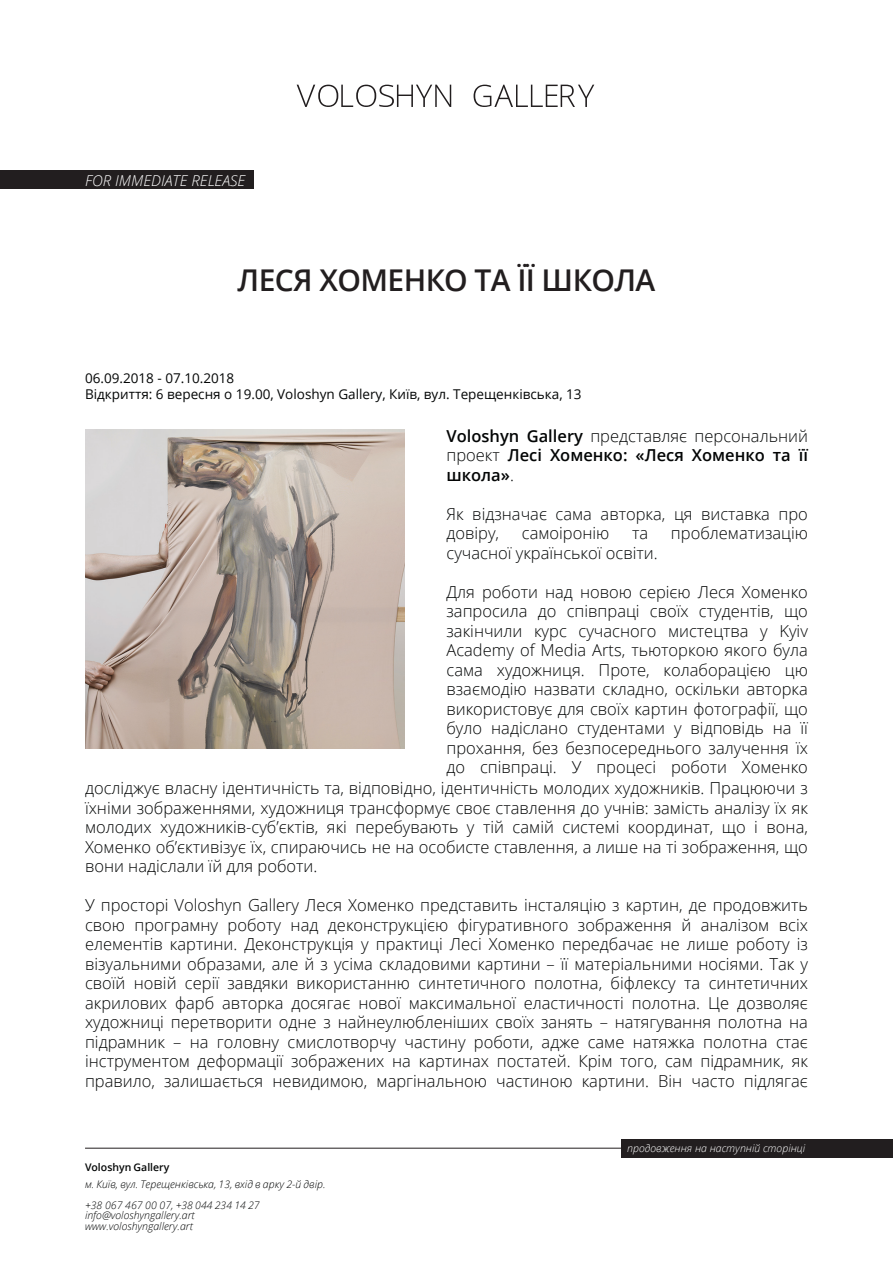
<style>
.page{position:relative;width:893px;height:1263px;background:#fff}
.page>*{position:absolute;margin:0;border:0;box-sizing:border-box;transform-origin:0 0}
.t1{font:600 30px "Open Sans";letter-spacing:-.02em;color:#221e1f}
.t2{font:300 16.5px/19.5px "Open Sans";color:#030505;text-align:justify}
.t3{font:600 16.5px/19.5px "Open Sans";color:#030505;text-align:justify}
.t4{font:italic 300 15px "Open Sans";color:#fff}
.t5{font:13.5px/16.2px "Open Sans";color:#030505}
.t6{font:italic 300 10.5px/21px "Open Sans";color:#030505}
.t7{font:italic 300 10.5px "Open Sans";color:#fff}
.t8{font:600 10.5px "Open Sans";color:#030505}
.s1{font-weight:300}
</style>
<div class="page">
<div style="left:621px;top:1139px;width:272px;height:19px;background:#221e1f"></div>
<div style="left:0;top:170px;width:254px;height:19px;background:#221e1f"></div>
<hr style="left:85px;top:1148px;width:536px;height:1px;background:#221e1f">
<svg style="left:297px;top:85px;width:154px;height:22px"></svg>
<svg style="left:474px;top:85px;width:120px;height:22px"></svg>
<img style="left:85px;top:429px;width:319px;height:319px">
<p class="t4" style="left:85px;top:170px;width:162px">FOR IMMEDIATE RELEASE</p>
<h1 class="t1" style="left:238px;top:259px;width:419px">ЛЕСЯ ХОМЕНКО ТА ЇЇ ШКОЛА</h1>
<p class="t5" style="left:85px;top:369px;width:498px">06.09.2018 - 07.10.2018<br>Відкриття: 6 вересня о 19.00, Voloshyn Gallery, Київ, вул. Терещенківська, 13</p>
<p class="t3" style="left:446px;top:425px;width:363px">Voloshyn Gallery <span class="s1">представляє персональний проект</span> Лесі Хоменко: «Леся Хоменко та її школа»<span class="s1">.</span></p>
<p class="t2" style="left:446px;top:503px;width:363px">Як відзначає сама авторка, ця виставка про довіру,</p>
<p class="t2" style="left:522px;top:523px;width:89px">самоіронію</p>
<p class="t2" style="left:632px;top:523px;width:18px">та</p>
<p class="t2" style="left:671px;top:523px;width:139px">проблематизацію</p>
<p class="t2" style="left:446px;top:542px;width:213px">сучасної української освіти.</p>
<p class="t2" style="left:446px;top:581px;width:363px">Для роботи над новою серією Леся Хоменко запросила до співпраці своїх студентів, що закінчили курс сучасного мистецтва у Kyiv Academy of Media Arts, тьюторкою якого була сама художниця. Проте, колаборацією цю взаємодію назвати складно, оскільки авторка використовує для своїх картин фотографії, що було надіслано студентами у відповідь на її прохання, без безпосереднього залучення їх до співпраці. У процесі роботи Хоменко</p>
<p class="t2" style="left:85px;top:778px;width:724px">досліджує власну ідентичність та, відповідно, ідентичність молодих художників. Працюючи з їхніми зображеннями, художниця трансформує своє ставлення до учнів: замість аналізу їх як молодих художників-суб’єктів, які перебувають у тій самій системі координат, що і вона, Хоменко об’єктивізує їх, спираючись не на особисте ставлення, а лише на ті зображення, що вони надіслали їй для роботи.</p>
<p class="t2" style="left:85px;top:895px;width:724px">У просторі Voloshyn Gallery Леся Хоменко представить інсталяцію з картин, де продовжить свою програмну роботу над деконструкцією фігуративного зображення й аналізом всіх елементів картини. Деконструкція у практиці Лесі Хоменко передбачає не лише роботу із візуальними образами, але й з усіма складовими картини – її матеріальними носіями. Так у своїй новій серії завдяки використанню синтетичного полотна, біфлексу та синтетичних акрилових фарб авторка досягає нової максимальної еластичності полотна. Це дозволяє художниці перетворити одне з найнеулюбленіших своїх занять – натягування полотна на підрамник – на головну смислотворчу частину роботи, адже саме натяжка полотна стає інструментом деформації зображених на картинах постатей. Крім того, сам підрамник, як правило, залишається невидимою, маргінальною частиною картини. Він часто підлягає</p>
<p class="t8" style="left:85px;top:1160px;width:86px">Voloshyn Gallery</p>
<p class="t6" style="left:85px;top:1173px;width:242px">м. Київ, вул. Терещенківська, 13, вхід в арку 2-й двір. +38 067 467 00 07, +38 044 234 14 27</p>
<p class="t6" style="left:85px;top:1210px;width:111px;line-height:10.5px">info@voloshyngallery.art www.voloshyngallery.art</p>
<p class="t7" style="left:627px;top:1140px;width:180px">продовження на наступній сторінці</p>
</div>
